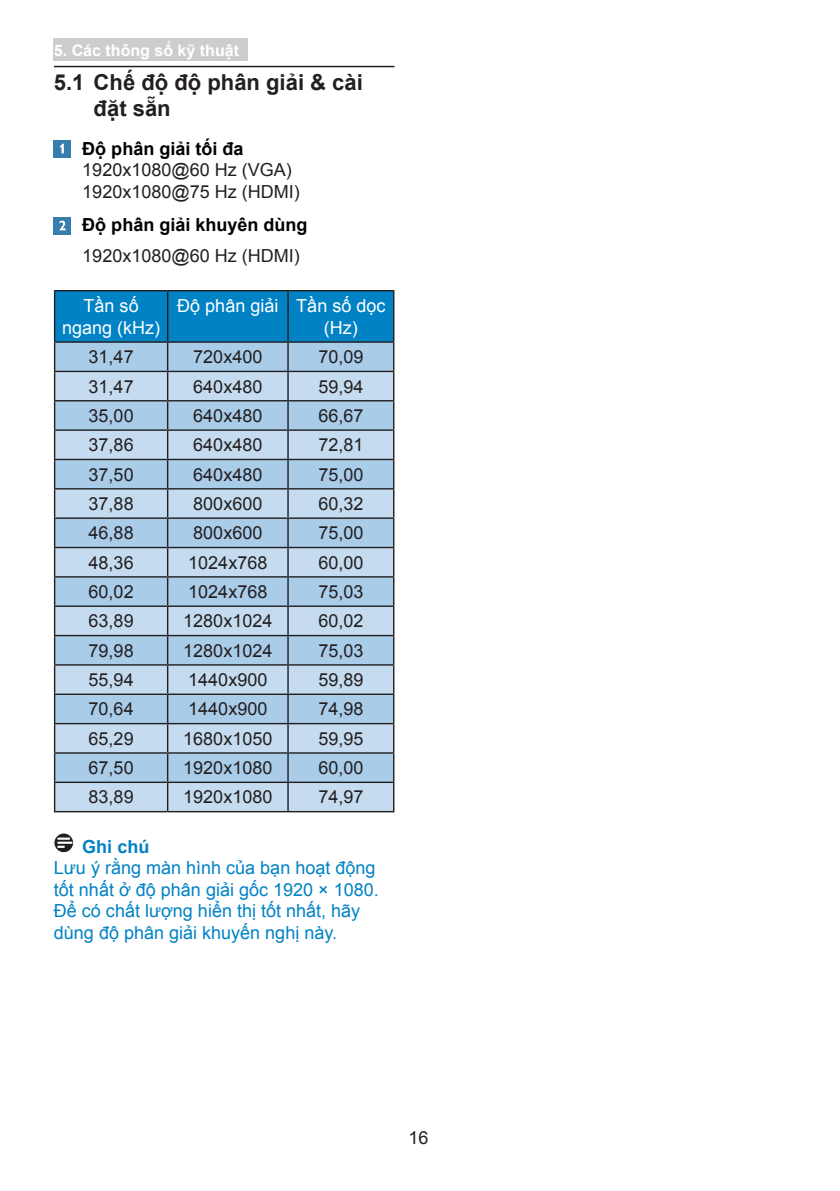
<style>
.page{position:relative;width:840px;height:1191px;background:#fff}
.page>*{position:absolute;margin:0;border:0;box-sizing:border-box;transform-origin:0 0}
.t1{font:700 22px/26.4px "Arial";color:#231f20}
.t2{font:18px "Arial";color:#231f20}
.Note_body{font:18px/21.6px "Arial";color:#0082c5}
.t3{font:18px/22px "Arial";color:#fff;text-align:center}
.Heading_4{font:700 18px "Arial";color:#000}
.Heading_4-2{font:700 18px "Arial";color:#0082c5}
.t4{font:700 16px "Arial";color:#fff}
</style>
<div class="page">
<div style="left:54px;top:38px;width:194px;height:23px;background:#cdcdcd"></div>
<hr style="left:54px;top:66px;width:340px;height:1px;background:#231f20">
<div style="left:54px;top:140px;width:17px;height:17px;background:#377eac"></div>
<svg style="left:60px;top:144px;width:4px;height:9px"></svg>
<div style="left:54px;top:217px;width:17px;height:17px;background:#377eac"></div>
<svg style="left:59px;top:221px;width:7px;height:9px"></svg>
<hr style="left:54px;top:290px;width:113px;height:1px;background:#231f20">
<hr style="left:167px;top:290px;width:121px;height:1px;background:#231f20">
<hr style="left:288px;top:290px;width:106px;height:1px;background:#231f20">
<svg style="left:54px;top:291px;width:340px;height:520px;background:#9dc2dd"></svg>
<hr style="left:54px;top:811px;width:113px;height:1px;background:#231f20">
<hr style="left:167px;top:811px;width:121px;height:1px;background:#231f20">
<hr style="left:288px;top:811px;width:106px;height:1px;background:#231f20">
<svg style="left:54px;top:833px;width:20px;height:19px"></svg>
<div style="left:54px;top:833px;width:20px;height:19px;border:1px solid #fff;border-radius:50%"></div>
<svg style="left:58px;top:837px;width:13px;height:11px"></svg>
<p class="t4" style="left:54px;top:39px;width:186px">5. Các thông số kỹ thuật</p>
<p class="t1" style="left:94px;top:70px;width:270px;text-indent:-40px">5.1 Chế độ độ phân giải &amp; cài đặt sẵn</p>
<p class="Heading_4" style="left:82px;top:136px;width:163px">Độ phân giải tối đa</p>
<p class="t2" style="left:82px;top:158px;width:211px">1920x1080@60 Hz (VGA)</p>
<p class="t2" style="left:82px;top:180px;width:219px">1920x1080@75 Hz (HDMI)</p>
<p class="Heading_4" style="left:82px;top:213px;width:227px">Độ phân giải khuyên dùng</p>
<p class="t2" style="left:82px;top:244px;width:219px">1920x1080@60 Hz (HDMI)</p>
<p class="t3" style="left:62px;top:295px;width:100px">Tần số ngang (kHz)</p>
<p class="t3" style="left:177px;top:295px;width:103px">Độ phân giải</p>
<p class="t3" style="left:296px;top:295px;width:91px">Tần số dọc (Hz)</p>
<p class="t2" style="left:89px;top:345px;width:47px">31,47</p>
<p class="t2" style="left:193px;top:345px;width:71px">720x400</p>
<p class="t2" style="left:318px;top:345px;width:47px">70,09</p>
<p class="t2" style="left:89px;top:374px;width:47px">31,47</p>
<p class="t2" style="left:193px;top:374px;width:71px">640x480</p>
<p class="t2" style="left:318px;top:374px;width:47px">59,94</p>
<p class="t2" style="left:89px;top:404px;width:47px">35,00</p>
<p class="t2" style="left:193px;top:404px;width:71px">640x480</p>
<p class="t2" style="left:318px;top:404px;width:47px">66,67</p>
<p class="t2" style="left:89px;top:433px;width:47px">37,86</p>
<p class="t2" style="left:193px;top:433px;width:71px">640x480</p>
<p class="t2" style="left:318px;top:433px;width:47px">72,81</p>
<p class="t2" style="left:89px;top:462px;width:47px">37,50</p>
<p class="t2" style="left:193px;top:462px;width:71px">640x480</p>
<p class="t2" style="left:318px;top:462px;width:47px">75,00</p>
<p class="t2" style="left:89px;top:492px;width:47px">37,88</p>
<p class="t2" style="left:193px;top:492px;width:71px">800x600</p>
<p class="t2" style="left:318px;top:492px;width:47px">60,32</p>
<p class="t2" style="left:89px;top:521px;width:47px">46,88</p>
<p class="t2" style="left:193px;top:521px;width:71px">800x600</p>
<p class="t2" style="left:318px;top:521px;width:47px">75,00</p>
<p class="t2" style="left:89px;top:550px;width:47px">48,36</p>
<p class="t2" style="left:188px;top:550px;width:81px">1024x768</p>
<p class="t2" style="left:318px;top:550px;width:47px">60,00</p>
<p class="t2" style="left:89px;top:580px;width:47px">60,02</p>
<p class="t2" style="left:188px;top:580px;width:81px">1024x768</p>
<p class="t2" style="left:318px;top:580px;width:47px">75,03</p>
<p class="t2" style="left:89px;top:609px;width:47px">63,89</p>
<p class="t2" style="left:183px;top:609px;width:91px">1280x1024</p>
<p class="t2" style="left:318px;top:609px;width:47px">60,02</p>
<p class="t2" style="left:89px;top:638px;width:47px">79,98</p>
<p class="t2" style="left:183px;top:638px;width:91px">1280x1024</p>
<p class="t2" style="left:318px;top:638px;width:47px">75,03</p>
<p class="t2" style="left:89px;top:668px;width:47px">55,94</p>
<p class="t2" style="left:188px;top:668px;width:81px">1440x900</p>
<p class="t2" style="left:318px;top:668px;width:47px">59,89</p>
<p class="t2" style="left:89px;top:697px;width:47px">70,64</p>
<p class="t2" style="left:188px;top:697px;width:81px">1440x900</p>
<p class="t2" style="left:318px;top:697px;width:47px">74,98</p>
<p class="t2" style="left:89px;top:726px;width:47px">65,29</p>
<p class="t2" style="left:183px;top:726px;width:91px">1680x1050</p>
<p class="t2" style="left:318px;top:726px;width:47px">59,95</p>
<p class="t2" style="left:89px;top:756px;width:47px">67,50</p>
<p class="t2" style="left:183px;top:756px;width:91px">1920x1080</p>
<p class="t2" style="left:318px;top:756px;width:47px">60,00</p>
<p class="t2" style="left:89px;top:785px;width:47px">83,89</p>
<p class="t2" style="left:183px;top:785px;width:91px">1920x1080</p>
<p class="t2" style="left:318px;top:785px;width:47px">74,97</p>
<p class="Heading_4-2" style="left:82px;top:834px;width:69px">Ghi chú</p>
<p class="Note_body" style="left:54px;top:857px;width:326px">Lưu ý rằng màn hình của bạn hoạt động tốt nhất ở độ phân giải gốc 1920 × 1080.<br>Để có chất lượng hiển thị tốt nhất, hãy dùng độ phân giải khuyến nghị này.</p>
<p class="t2" style="left:408px;top:1126px;width:22px">16</p>
</div>
